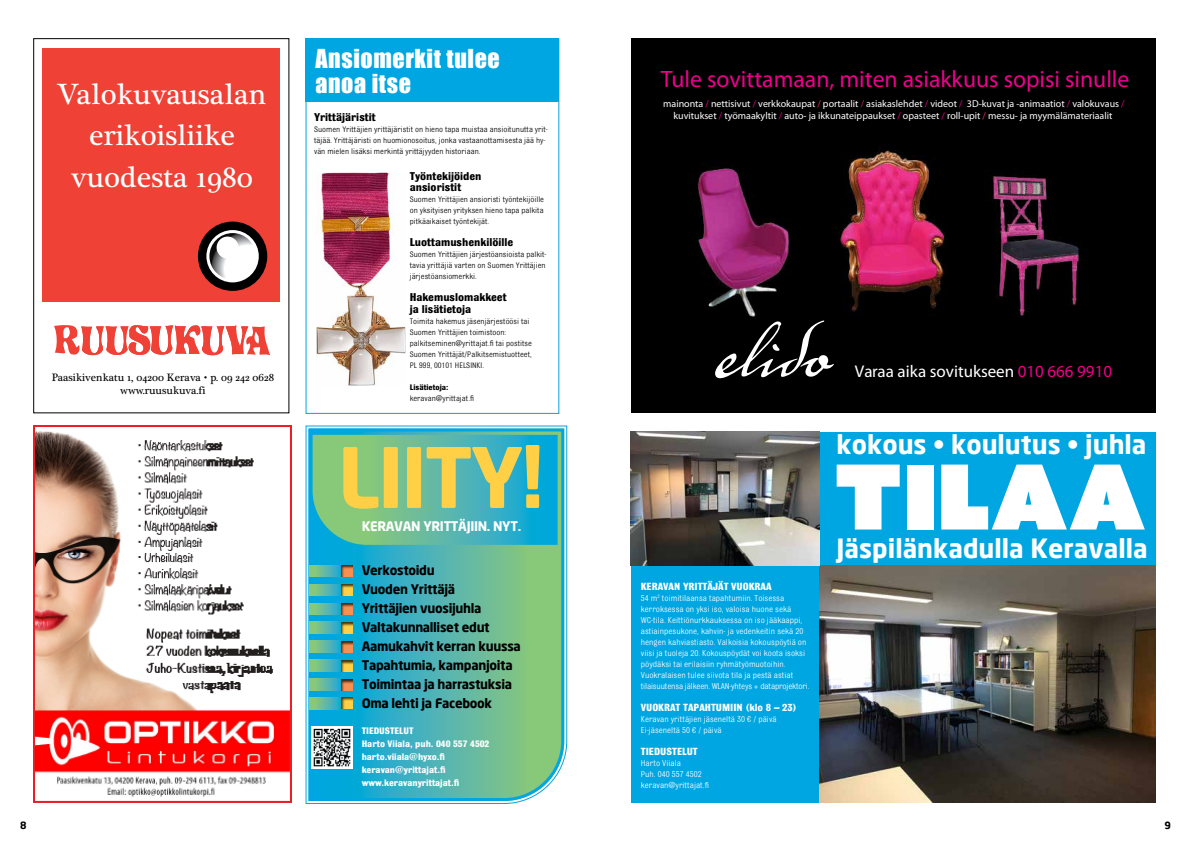
<style>
.page{position:relative;width:1191px;height:842px;background:#fff}
.page>*{position:absolute;margin:0;border:0;box-sizing:border-box;transform-origin:0 0}
.t1{font:89.7px "Azo Sans Uber";color:#fff}
.t2{font:700 82px "Neo Sans";letter-spacing:-.025em;color:#ffd046}
.t3{font:30px/41.6px "Plantagenet Cherokee";color:#fff;text-align:center}
.t4{font:700 26px "Neo Sans";color:#fff}
.t5{font:24px/25px "Impact";letter-spacing:.025em;color:#fff}
.t6{font:23.7px "Myriad Pro";color:#ec008c}
.t7{font:17px "Myriad Pro";color:#fff}
.t8{font:700 13px/19px "Neo Sans";letter-spacing:-.025em;color:#000}
.t9{font:700 13px "Neo Sans";letter-spacing:-.025em;color:#fff}
.t10{font:700 12px/11px "Bulldog Std";color:#000}
.t11{font:700 11px "Bulldog Std";color:#fff}
.t12{font:11px/13.2px "Plantagenet Cherokee";color:#000;text-align:center}
.t13{font:10px/12px "Myriad Pro";color:#fff;text-align:center}
.t14{font:700 10px/13px "Bulldog Std";color:#fff}
.t15{font:700 10px "Neo Sans";color:#000}
.t16{font:9px/11px "Bulldog Std";color:#fff}
.t17{font:8.5px/11px "Bulldog Std";color:#000}
.t18{font:700 8.5px "Bulldog Std";color:#000}
.s1{color:#ec008c}
.s2{color:#ee2a7b}
.s3{color:#da1c5c}
</style>
<div class="page">
<img style="left:33px;top:425px;width:259px;height:378px">
<div style="left:305px;top:38px;width:254px;height:64px;background:#00a6e1"></div>
<div style="left:305px;top:38px;width:254px;height:376px;border:1px solid #00a6e1"></div>
<img style="left:316px;top:172px;width:89px;height:214px">
<div style="left:42px;top:48px;width:238px;height:253px;background:#ef4136"></div>
<div style="left:33px;top:38px;width:256px;height:375px;border:1px solid #000"></div>
<svg style="left:54px;top:325px;width:216px;height:31px"></svg>
<div style="left:198px;top:222px;width:69px;height:69px;background:#000;border-radius:50%"></div>
<svg style="left:208px;top:232px;width:49px;height:49px"></svg>
<div style="left:206px;top:230px;width:53px;height:52px;border:3px solid #fff;border-radius:50%"></div>
<div style="left:217px;top:237px;width:22px;height:22px;background:#fff;border-radius:50%"></div>
<div style="left:631px;top:432px;width:524px;height:370px;background:#00a6e1"></div>
<img style="left:819px;top:566px;width:336px;height:236px">
<img style="left:631px;top:432px;width:188px;height:134px">
<svg style="left:305px;top:425px;width:263px;height:379px"></svg>
<svg style="left:307px;top:427px;width:259px;height:375px;background:#53b8b1"></svg>
<svg style="left:312px;top:435px;width:245px;height:110px;background:#54b8a7"></svg>
<svg style="left:309px;top:565px;width:31px;height:12px"></svg>
<svg style="left:309px;top:584px;width:31px;height:12px"></svg>
<svg style="left:309px;top:603px;width:31px;height:12px"></svg>
<svg style="left:309px;top:622px;width:31px;height:12px"></svg>
<svg style="left:309px;top:641px;width:31px;height:12px"></svg>
<svg style="left:309px;top:660px;width:31px;height:12px"></svg>
<svg style="left:309px;top:679px;width:31px;height:12px"></svg>
<div style="left:340px;top:565px;width:14px;height:127px;background:#000;opacity:.75"></div>
<img style="left:311px;top:727px;width:42px;height:41px">
<svg style="left:309px;top:697px;width:32px;height:12px"></svg>
<div style="left:341px;top:696px;width:13px;height:14px;background:#000;opacity:.75"></div>
<div style="left:631px;top:38px;width:524px;height:374px;background:#000"></div>
<img style="left:840px;top:149px;width:107px;height:163px">
<img style="left:697px;top:161px;width:95px;height:156px">
<img style="left:992px;top:175px;width:90px;height:142px">
<svg style="left:715px;top:320px;width:119px;height:59px"></svg>
<h3 class="t3" style="left:58px;top:74px;width:210px">Valokuvausalan erikoisliike vuodesta 1980</h3>
<p class="t12" style="left:52px;top:371px;width:224px">Paasikivenkatu 1, 04200 Kerava • p. 09 242 0628 www.ruusukuva.fi</p>
<h3 class="t5" style="left:315px;top:45px;width:186px">Ansiomerkit tulee anoa itse</h3>
<h3 class="t10" style="left:314px;top:112px;width:63px">Yrittäjäristit</h3>
<p class="t17" style="left:314px;top:124px;width:235px">Suomen Yrittäjien yrittäjäristit on hieno tapa muistaa ansioitunutta yrit&shy;täjää. Yrittäjäristi on huomionosoitus, jonka vastaanottamisesta jää hy&shy;vän mielen lisäksi merkintä yrittäjyyden historiaan.</p>
<h3 class="t10" style="left:410px;top:171px;width:73px">Työntekijöiden ansioristit</h3>
<p class="t17" style="left:410px;top:194px;width:136px;text-align:justify">Suomen Yrittäjien ansioristi työntekijöille on yksityisen yrityksen hieno tapa palkita pitkäaikaiset työntekijät.</p>
<h3 class="t10" style="left:410px;top:237px;width:105px">Luottamushenkilöille</h3>
<p class="t17" style="left:410px;top:249px;width:138px;text-align:justify">Suomen Yrittäjien järjestöansioista palkit&shy;tavia yrittäjiä varten on Suomen Yrittäjien järjestöansiomerkki.</p>
<h3 class="t10" style="left:410px;top:292px;width:98px">Hakemuslomakkeet ja lisätietoja</h3>
<p class="t17" style="left:410px;top:315px;width:124px">Toimita hakemus jäsenjärjestöösi tai Suomen Yrittäjien toimistoon: palkitseminen@yrittajat.fi tai postitse Suomen Yrittäjät/Palkitsemistuotteet, PL 999, 00101 HELSINKI.</p>
<p class="t18" style="left:410px;top:382px;width:40px">Lisätietoja:</p>
<p class="t17" style="left:410px;top:392px;width:66px">keravan@yrittajat.fi</p>
<h2 class="t2" style="left:337px;top:425px;width:208px">LIITY!</h2>
<h3 class="t9" style="left:362px;top:518px;width:161px">KERAVAN YRITTÄJIIN. NYT.</h3>
<h3 class="t8" style="left:362px;top:560px;width:161px">Verkostoidu<br>Vuoden Yrittäjä<br>Yrittäjien vuosijuhla<br>Valtakunnalliset edut<br>Aamukahvit kerran kuussa<br>Tapahtumia, kampanjoita<br>Toimintaa ja harrastuksia<br>Oma lehti ja Facebook</h3>
<p class="t14" style="left:362px;top:725px;width:129px">TIEDUSTELUT<br>Harto Viiala, puh. 040 557 4502 harto.viiala@hyxo.fi keravan@yrittajat.fi www.keravanyrittajat.fi</p>
<h3 class="t6" style="left:661px;top:64px;width:470px">Tule sovittamaan, miten asiakkuus sopisi sinulle</h3>
<p class="t13" style="left:663px;top:98px;width:463px">mainonta <span class="s1">/</span> nettisivut <span class="s1">/</span> verkkokaupat <span class="s2">/</span> portaalit <span class="s3">/</span> asiakaslehdet <span class="s1">/</span> videot <span class="s1">/</span> 3D-kuvat ja -animaatiot <span class="s1">/</span> valokuvaus <span class="s1">/ </span>kuvitukset <span class="s1">/</span> työmaakyltit <span class="s1">/</span> auto- ja ikkunateippaukset <span class="s1">/</span> opasteet <span class="s1">/</span> roll-upit <span class="s2">/</span> messu- ja myymälämateriaalit</p>
<h3 class="t7" style="left:855px;top:360px;width:259px">Varaa aika sovitukseen <span class="s1">010 666 9910</span></h3>
<p class="t11" style="left:641px;top:580px;width:132px">KERAVAN YRITTÄJÄT VUOKRAA</p>
<p class="t16" style="left:641px;top:592px;width:170px">54 m<sup>2</sup> toimitilaansa tapahtumiin. Toisessa kerroksessa on yksi iso, valoisa huone sekä WC-tila. Keittiönurkkauksessa on iso jääkaappi, astiainpesukone, kahvin- ja vedenkeitin sekä 20 hengen kahviastiasto. Valkoisia kokouspöytiä on viisi ja tuoleja 20. Kokouspöydät voi koota isoksi pöydäksi tai erilaisiin ryhmätyömuotoihin.<br>Vuokralaisen tulee siivota tila ja pestä astiat tilaisuutensa jälkeen. WLAN-yhteys + dataprojektori.</p>
<p class="t11" style="left:641px;top:701px;width:158px">VUOKRAT TAPAHTUMIIN (klo 8 – 23)</p>
<p class="t16" style="left:641px;top:713px;width:137px">Keravan yrittäjien jäseneltä 30 € / päivä<br>Ei-jäseneltä 50 € / päivä</p>
<p class="t11" style="left:641px;top:745px;width:59px">TIEDUSTELUT</p>
<p class="t16" style="left:641px;top:757px;width:70px">Harto Viiala<br>Puh. 040 557 4502 keravan@yrittajat.fi</p>
<h3 class="t4" style="left:836px;top:428px;width:311px">kokous • koulutus • juhla</h3>
<h1 class="t1" style="left:833px;top:437px;width:313px">TILAA</h1>
<h3 class="t4" style="left:836px;top:532px;width:313px">Jäspilänkadulla Keravalla</h3>
<p class="t15" style="left:20px;top:819px;width:8px">8</p>
<p class="t15" style="left:1164px;top:819px;width:8px">9</p>
</div>
